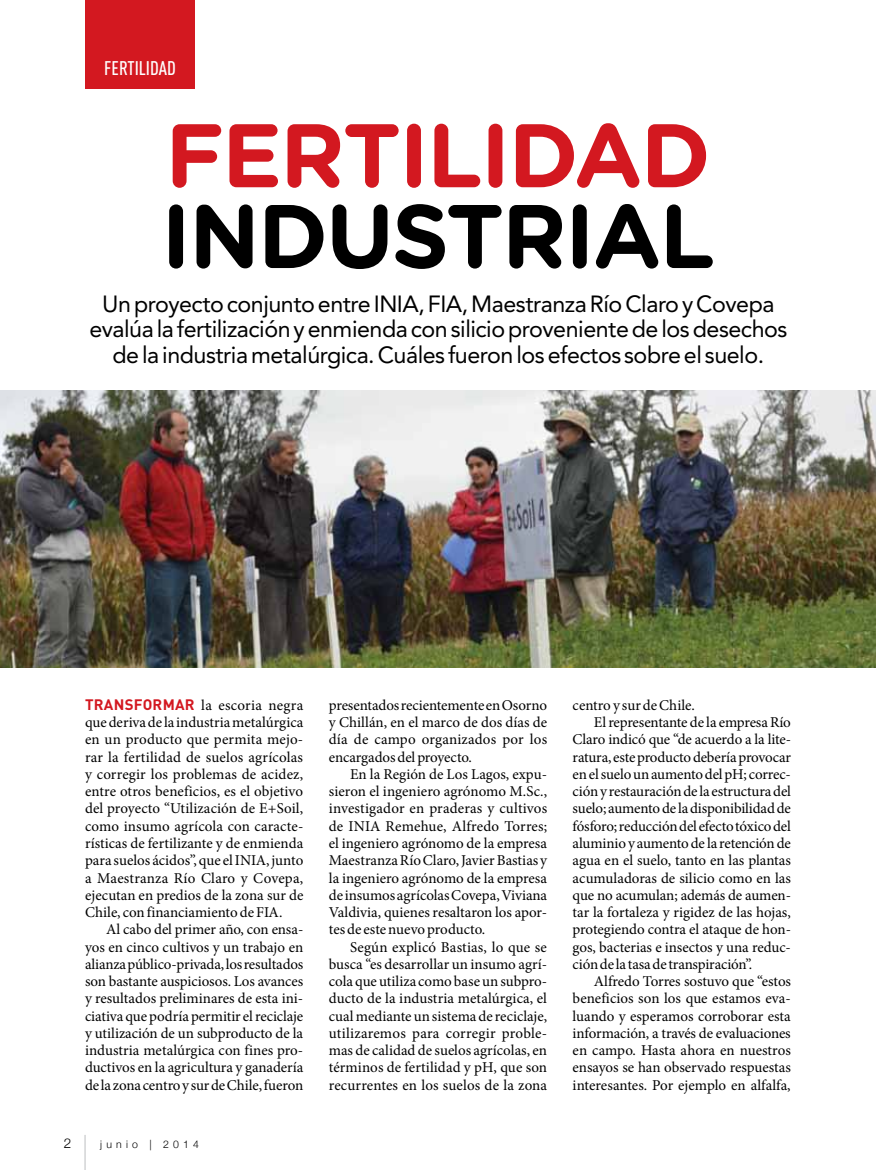
<style>
.page{position:relative;width:876px;height:1170px;background:#fff}
.page>*{position:absolute;margin:0;border:0;box-sizing:border-box;transform-origin:0 0}
.t1{font:700 90px "Gotham Rounded";letter-spacing:-.025em;color:#d31820}
.t2{font:700 90px "Gotham Rounded";letter-spacing:-.025em;color:#000}
.t3{font:23.25px/25.5px "Avenir";letter-spacing:-.02em;color:#000;text-align:center}
.t4{font:500 19.5px "DIN Cond";color:#fff}
.t5{font:15px/17.2px "Minion Pro";letter-spacing:-.005em;color:#000;text-align:justify}
.t6{font:300 13.5px "Helvetica Neue";color:#000}
.t7{font:300 10.5px "Helvetica Neue";letter-spacing:.4em;color:#000}
.s1{font-family:"DIN";font-weight:700;color:#d31820}
</style>
<div class="page">
<div style="left:85px;top:0;width:110px;height:89px;background:#d31820"></div>
<hr style="left:85px;top:1134px;width:1px;height:35px;background:#bcbec0">
<img style="left:0;top:390px;width:876px;height:278px">
<h3 class="t4" style="left:104px;top:56px;width:73px">FERTILIDAD</h3>
<h1 class="t1" style="left:165px;top:89px;width:547px">FERTILIDAD</h1>
<h1 class="t2" style="left:161px;top:170px;width:556px">INDUSTRIAL</h1>
<h2 class="t3" style="left:89px;top:291px;width:699px">Un proyecto conjunto entre INIA, FIA, Maestranza Río Claro y Covepa evalúa la fertilización y enmienda con silicio proveniente de los desechos de la industria metalúrgica. Cuáles fueron los efectos sobre el suelo.</h2>
<p class="t5" style="left:85px;top:696px;width:220px"><span class="s1">TRANSFORMAR</span> la escoria negra que deriva de la industria metalúrgica en un producto que permita mejo&shy;rar la fertilidad de suelos agrícolas y corregir los problemas de acidez, entre otros beneficios, es el objetivo del proyecto “Utilización de E+Soil, como insumo agrícola con caracte&shy;rísticas de fertilizante y de enmienda para suelos ácidos”, que el INIA, junto a Maestranza Río Claro y Covepa, ejecutan en predios de la zona sur de Chile, con financiamiento de FIA.</p>
<p class="t5" style="left:85px;top:920px;width:220px;text-indent:21px">Al cabo del primer año, con ensa&shy;yos en cinco cultivos y un trabajo en alianza público-privada, los resultados son bastante auspiciosos. Los avances y resultados preliminares de esta ini&shy;ciativa que podría permitir el reciclaje y utilización de un subproducto de la industria metalúrgica con fines pro&shy;ductivos en la agricultura y ganadería de la zona centro y sur de Chile, fueron</p>
<p class="t6" style="left:64px;top:1131px;width:9px">2</p>
<p class="t7" style="left:100px;top:1135px;width:100px">junio | 2014</p>
<p class="t5" style="left:329px;top:696px;width:220px">presentados recientemente en Osorno y Chillán, en el marco de dos días de día de campo organizados por los encargados del proyecto.</p>
<p class="t5" style="left:329px;top:765px;width:220px;text-indent:21px">En la Región de Los Lagos, expu&shy;sieron el ingeniero agrónomo M.Sc., investigador en praderas y cultivos de INIA Remehue, Alfredo Torres; el ingeniero agrónomo de la empresa Maestranza Río Claro, Javier Bastias y la ingeniero agrónomo de la empresa de insumos agrícolas Covepa, Viviana Valdivia, quienes resaltaron los apor&shy;tes de este nuevo producto.</p>
<p class="t5" style="left:329px;top:938px;width:220px;text-indent:21px">Según explicó Bastias, lo que se busca “es desarrollar un insumo agrí&shy;cola que utiliza como base un subpro&shy;ducto de la industria metalúrgica, el cual mediante un sistema de reciclaje, utilizaremos para corregir proble&shy;mas de calidad de suelos agrícolas, en términos de fertilidad y pH, que son recurrentes en los suelos de la zona</p>
<p class="t5" style="left:573px;top:696px;width:124px">centro y sur de Chile.</p>
<p class="t5" style="left:594px;top:713px;width:199px">El representante de la empresa Río</p>
<p class="t5" style="left:573px;top:731px;width:220px">Claro indicó que “de acuerdo a la lite-</p>
<p class="t5" style="left:573px;top:748px;width:220px">ratura, este producto debería provocar</p>
<p class="t5" style="left:573px;top:765px;width:220px">en el suelo un aumento del pH; correc-</p>
<p class="t5" style="left:573px;top:782px;width:220px">ción y restauración de la estructura del</p>
<p class="t5" style="left:573px;top:800px;width:220px">suelo; aumento de la disponibilidad de</p>
<p class="t5" style="left:573px;top:817px;width:220px">fósforo; reducción del efecto tóxico del</p>
<p class="t5" style="left:573px;top:834px;width:220px">aluminio y aumento de la retención de</p>
<p class="t5" style="left:573px;top:851px;width:220px">agua en el suelo, tanto en las plantas</p>
<p class="t5" style="left:573px;top:869px;width:220px">acumuladoras de silicio como en las</p>
<p class="t5" style="left:573px;top:886px;width:220px">que no acumulan; además de aumen-</p>
<p class="t5" style="left:573px;top:903px;width:220px">tar la fortaleza y rigidez de las hojas,</p>
<p class="t5" style="left:573px;top:920px;width:220px">protegiendo contra el ataque de hon-</p>
<p class="t5" style="left:573px;top:938px;width:220px">gos, bacterias e insectos y una reduc-</p>
<p class="t5" style="left:573px;top:955px;width:181px">ción de la tasa de transpiración”.</p>
<p class="t5" style="left:594px;top:972px;width:199px">Alfredo Torres sostuvo que “estos</p>
<p class="t5" style="left:573px;top:989px;width:220px">beneficios son los que estamos eva-</p>
<p class="t5" style="left:573px;top:1007px;width:220px">luando y esperamos corroborar esta</p>
<p class="t5" style="left:573px;top:1024px;width:220px">información, a través de evaluaciones</p>
<p class="t5" style="left:573px;top:1041px;width:220px">en campo. Hasta ahora en nuestros</p>
<p class="t5" style="left:573px;top:1058px;width:220px">ensayos se han observado respuestas</p>
<p class="t5" style="left:573px;top:1076px;width:220px">interesantes. Por ejemplo en alfalfa,</p>
</div>
